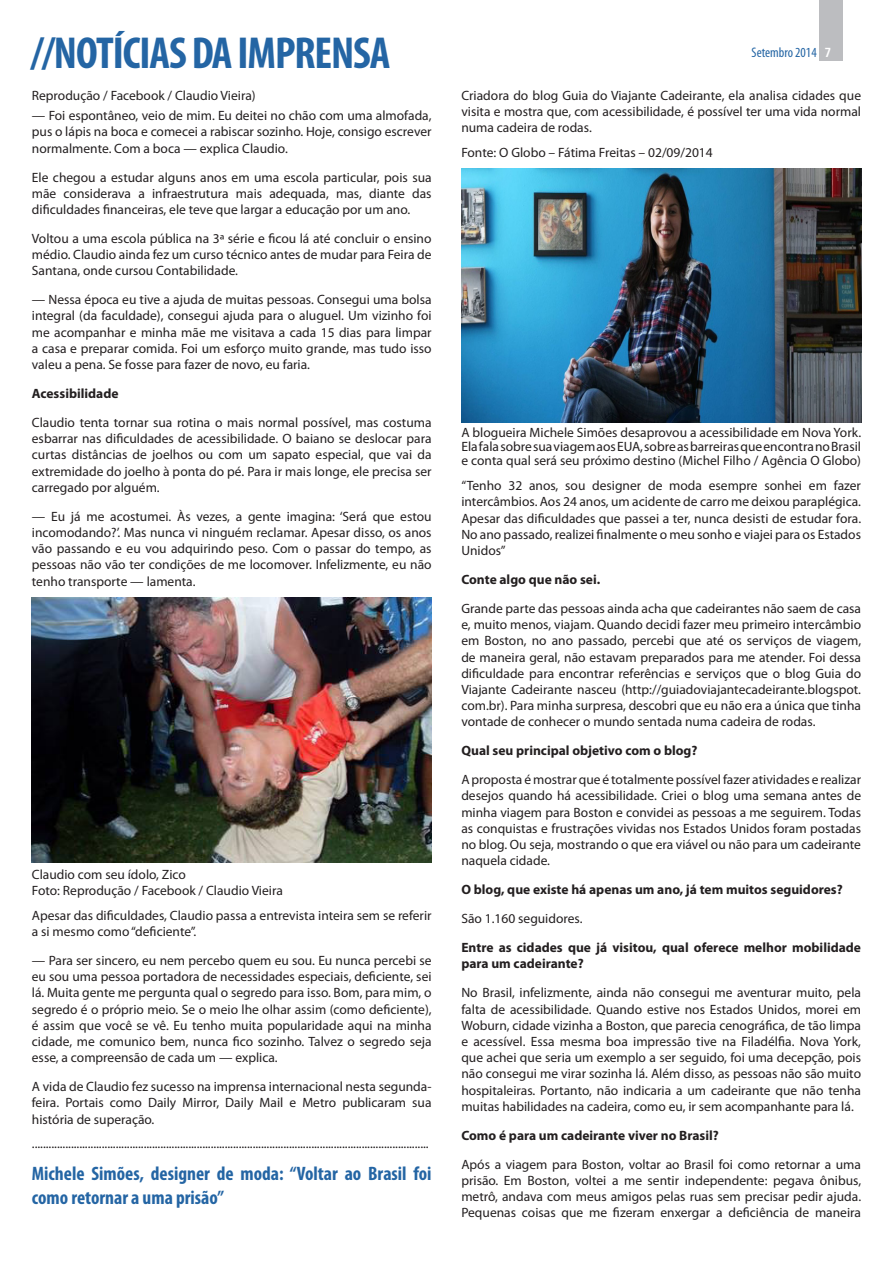
<style>
.page{position:relative;width:893px;height:1263px;background:#fff}
.page>*{position:absolute;margin:0;border:0;box-sizing:border-box;transform-origin:0 0}
.t1{font:700 condensed 45px "Myriad Pro";letter-spacing:-.025em;color:#2465a4}
.tíulo_matéria{font:700 condensed 19.5px/23.4px "Myriad Pro";color:#2465a4}
.t2{font:condensed 13.95px "Myriad Pro";color:#2465a4}
.texto_corrido{font:13.5px/16.2px "Myriad Pro";color:#231f20;text-align:justify}
.texto_corrido-2{font:700 13.5px/16.2px "Myriad Pro";color:#231f20}
.Sem_Espaçamento{font:13.5px/13.5px "Myriad Pro";color:#231f20}
.s1{font-weight:700;color:#fff}
</style>
<div class="page">
<div style="left:820px;top:0;width:23px;height:61px;background:#bcbdc0"></div>
<img style="left:32px;top:597px;width:400px;height:266px">
<img style="left:461px;top:169px;width:400px;height:253px">
<h1 class="t1" style="left:31px;top:25px;width:361px">//NOTÍCIAS DA IMPRENSA</h1>
<p class="texto_corrido" style="left:32px;top:87px;width:225px">Reprodução / Facebook / Claudio Vieira)</p>
<p class="texto_corrido" style="left:32px;top:107px;width:401px">— Foi espontâneo, veio de mim. Eu deitei no chão com uma almofada, pus o lápis na boca e comecei a rabiscar sozinho. Hoje, consigo escrever normalmente. Com a boca — explica Claudio.</p>
<p class="texto_corrido" style="left:32px;top:169px;width:401px">Ele chegou a estudar alguns anos em uma escola particular, pois sua mãe considerava a infraestrutura mais adequada, mas, diante das dificuldades financeiras, ele teve que largar a educação por um ano.</p>
<p class="texto_corrido" style="left:32px;top:230px;width:401px">Voltou a uma escola pública na 3ª série e ficou lá até concluir o ensino médio. Claudio ainda fez um curso técnico antes de mudar para Feira de Santana, onde cursou Contabilidade.</p>
<p class="texto_corrido" style="left:32px;top:291px;width:401px">— Nessa época eu tive a ajuda de muitas pessoas. Consegui uma bolsa integral (da faculdade), consegui ajuda para o aluguel. Um vizinho foi me acompanhar e minha mãe me visitava a cada 15 dias para limpar a casa e preparar comida. Foi um esforço muito grande, mas tudo isso valeu a pena. Se fosse para fazer de novo, eu faria.</p>
<p class="texto_corrido-2" style="left:32px;top:385px;width:88px">Acessibilidade</p>
<p class="texto_corrido" style="left:32px;top:414px;width:401px">Claudio tenta tornar sua rotina o mais normal possível, mas costuma esbarrar nas dificuldades de acessibilidade. O baiano se deslocar para curtas distâncias de joelhos ou com um sapato especial, que vai da extremidade do joelho à ponta do pé. Para ir mais longe, ele precisa ser carregado por alguém.</p>
<p class="texto_corrido" style="left:32px;top:508px;width:401px">— Eu já me acostumei. Às vezes, a gente imagina: ‘Será que estou incomodando?’. Mas nunca vi ninguém reclamar. Apesar disso, os anos vão passando e eu vou adquirindo peso. Com o passar do tempo, as pessoas não vão ter condições de me locomover. Infelizmente, eu não tenho transporte — lamenta.</p>
<p class="texto_corrido" style="left:32px;top:866px;width:253px">Claudio com seu ídolo, Zico<br>Foto: Reprodução / Facebook / Claudio Vieira</p>
<p class="texto_corrido" style="left:32px;top:907px;width:401px">Apesar das dificuldades, Claudio passa a entrevista inteira sem se referir a si mesmo como “deficiente”.</p>
<p class="texto_corrido" style="left:32px;top:952px;width:401px">— Para ser sincero, eu nem percebo quem eu sou. Eu nunca percebi se eu sou uma pessoa portadora de necessidades especiais, deficiente, sei lá. Muita gente me pergunta qual o segredo para isso. Bom, para mim, o segredo é o próprio meio. Se o meio lhe olhar assim (como deficiente), é assim que você se vê. Eu tenho muita popularidade aqui na minha cidade, me comunico bem, nunca fico sozinho. Talvez o segredo seja esse, a compreensão de cada um — explica.</p>
<p class="texto_corrido" style="left:32px;top:1078px;width:401px">A vida de Claudio fez sucesso na imprensa internacional nesta segunda&shy;feira. Portais como Daily Mirror, Daily Mail e Metro publicaram sua história de superação.</p>
<p class="texto_corrido" style="left:32px;top:1135px;width:398px">..............................................................................................................................................</p>
<p class="tíulo_matéria" style="left:32px;top:1161px;width:401px">Michele Simões, designer de moda: “Voltar ao Brasil foi como retornar a uma prisão”</p>
<p class="t2" style="left:752px;top:44px;width:80px">Setembro 2014 <span class="s1">7</span></p>
<p class="texto_corrido" style="left:461px;top:87px;width:401px">Criadora do blog Guia do Viajante Cadeirante, ela analisa cidades que visita e mostra que, com acessibilidade, é possível ter uma vida normal numa cadeira de rodas.</p>
<p class="texto_corrido" style="left:461px;top:144px;width:253px">Fonte: O Globo – Fátima Freitas – 02/09/2014</p>
<p class="Sem_Espaçamento" style="left:461px;top:426px;width:401px">A blogueira Michele Simões desaprovou a acessibilidade em Nova York.<br>Ela fala sobre sua viagem aos EUA, sobre as barreiras que encontra no Brasil</p>
<p class="Sem_Espaçamento" style="left:461px;top:454px;width:401px">e conta qual será seu próximo destino (Michel Filho / Agência O Globo)</p>
<p class="texto_corrido" style="left:461px;top:477px;width:401px">“Tenho 32 anos, sou designer de moda esempre sonhei em fazer intercâmbios. Aos 24 anos, um acidente de carro me deixou paraplégica.<br>Apesar das dificuldades que passei a ter, nunca desisti de estudar fora.<br>No ano passado, realizei finalmente o meu sonho e viajei para os Estados Unidos”</p>
<p class="texto_corrido-2" style="left:461px;top:571px;width:140px">Conte algo que não sei.</p>
<p class="texto_corrido" style="left:461px;top:600px;width:401px">Grande parte das pessoas ainda acha que cadeirantes não saem de casa e, muito menos, viajam. Quando decidi fazer meu primeiro intercâmbio em Boston, no ano passado, percebi que até os serviços de viagem, de maneira geral, não estavam preparados para me atender. Foi dessa dificuldade para encontrar referências e serviços que o blog Guia do Viajante Cadeirante nasceu (http://guiadoviajantecadeirante.blogspot. com.br). Para minha surpresa, descobri que eu não era a única que tinha vontade de conhecer o mundo sentada numa cadeira de rodas.</p>
<p class="texto_corrido-2" style="left:461px;top:742px;width:238px">Qual seu principal objetivo com o blog?</p>
<p class="texto_corrido" style="left:461px;top:771px;width:401px">A proposta é mostrar que é totalmente possível fazer atividades e realizar desejos quando há acessibilidade. Criei o blog uma semana antes de minha viagem para Boston e convidei as pessoas a me seguirem. Todas as conquistas e frustrações vividas nos Estados Unidos foram postadas no blog. Ou seja, mostrando o que era viável ou não para um cadeirante naquela cidade.</p>
<p class="texto_corrido-2" style="left:461px;top:881px;width:383px">O blog, que existe há apenas um ano, já tem muitos seguidores?</p>
<p class="texto_corrido" style="left:461px;top:910px;width:123px">São 1.160 seguidores.</p>
<p class="texto_corrido-2" style="left:461px;top:939px;width:401px">Entre as cidades que já visitou, qual oferece melhor mobilidade para um cadeirante?</p>
<p class="texto_corrido" style="left:461px;top:984px;width:401px">No Brasil, infelizmente, ainda não consegui me aventurar muito, pela falta de acessibilidade. Quando estive nos Estados Unidos, morei em Woburn, cidade vizinha a Boston, que parecia cenográfica, de tão limpa e acessível. Essa mesma boa impressão tive na Filadélfia. Nova York, que achei que seria um exemplo a ser seguido, foi uma decepção, pois não consegui me virar sozinha lá. Além disso, as pessoas não são muito hospitaleiras. Portanto, não indicaria a um cadeirante que não tenha muitas habilidades na cadeira, como eu, ir sem acompanhante para lá.</p>
<p class="texto_corrido-2" style="left:461px;top:1126px;width:259px">Como é para um cadeirante viver no Brasil?</p>
<p class="texto_corrido" style="left:461px;top:1156px;width:401px">Após a viagem para Boston, voltar ao Brasil foi como retornar a uma prisão. Em Boston, voltei a me sentir independente: pegava ônibus, metrô, andava com meus amigos pelas ruas sem precisar pedir ajuda.<br>Pequenas coisas que me fizeram enxergar a deficiência de maneira</p>
</div>
